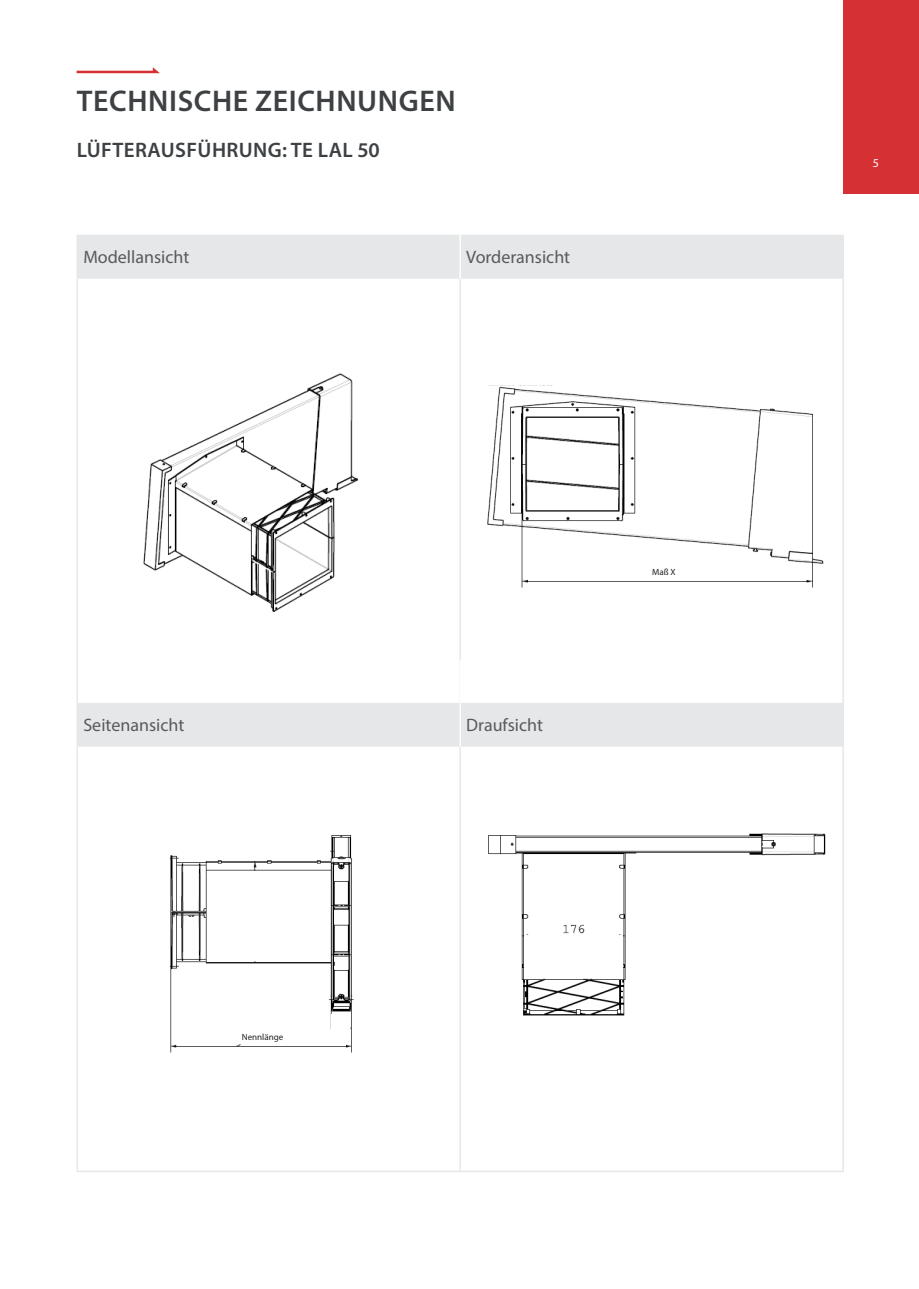
<style>
.page{position:relative;width:919px;height:1289px;background:#fff}
.page>*{position:absolute;margin:0;border:0;box-sizing:border-box;transform-origin:0 0}
.t1{font:600 30px "Myriad Pro";letter-spacing:.02em;color:#3e4143}
.t2{font:600 21px "Myriad Pro";letter-spacing:.02em;color:#3d4144}
.t3{font:18px "Myriad Pro";color:#595a5b}
.t4{font:12px "Myriad Pro";color:#fff}
.t5{font:9px "Myriad Pro";color:#231f20}
</style>
<div class="page">
<svg style="left:78px;top:236px;width:764px;height:509px"></svg>
<hr style="left:77px;top:235px;width:383px;height:1px;background:#e6e7e9">
<hr style="left:77px;top:236px;width:1px;height:41px;background:#e6e7e9">
<hr style="left:460px;top:235px;width:383px;height:1px;background:#e6e7e9">
<hr style="left:842px;top:236px;width:1px;height:41px;background:#e6e7e9">
<hr style="left:77px;top:277px;width:383px;height:2px;background:#e6e7e9">
<hr style="left:77px;top:279px;width:1px;height:424px;background:#e6e7e9">
<hr style="left:460px;top:277px;width:383px;height:2px;background:#e6e7e9">
<hr style="left:459px;top:279px;width:2px;height:424px;background:#e6e7e9">
<hr style="left:842px;top:279px;width:1px;height:424px;background:#e6e7e9">
<hr style="left:77px;top:703px;width:1px;height:42px;background:#e6e7e9">
<hr style="left:842px;top:703px;width:1px;height:42px;background:#e6e7e9">
<hr style="left:77px;top:745px;width:383px;height:1px;background:#e6e7e9">
<hr style="left:77px;top:746px;width:1px;height:424px;background:#e6e7e9">
<hr style="left:460px;top:745px;width:383px;height:1px;background:#e6e7e9">
<hr style="left:459px;top:746px;width:2px;height:424px;background:#e6e7e9">
<hr style="left:842px;top:746px;width:1px;height:424px;background:#e6e7e9">
<hr style="left:77px;top:1170px;width:383px;height:2px;background:#e6e7e9">
<hr style="left:460px;top:1170px;width:383px;height:2px;background:#e6e7e9">
<hr style="left:78px;top:703px;width:382px;height:1px;background:#e6e7e9">
<hr style="left:460px;top:703px;width:382px;height:1px;background:#e6e7e9">
<hr style="left:459px;top:660px;width:2px;height:42px;background:#fff">
<hr style="left:459px;top:235px;width:2px;height:44px;background:#fff">
<hr style="left:459px;top:703px;width:2px;height:43px;background:#fff">
<img style="left:488px;top:833px;width:338px;height:183px">
<img style="left:470px;top:386px;width:363px;height:215px">
<img style="left:169px;top:835px;width:185px;height:218px">
<img style="left:140px;top:360px;width:239px;height:252px">
<div style="left:553px;top:354px;width:201px;height:35px;background:#fff"></div>
<div style="left:573px;top:564px;width:181px;height:15px;background:#fff"></div>
<div style="left:524px;top:934px;width:98px;height:35px;background:#fff"></div>
<div style="left:240px;top:871px;width:35px;height:90px;background:#fff"></div>
<div style="left:164px;top:818px;width:99px;height:35px;background:#fff"></div>
<div style="left:181px;top:1028px;width:163px;height:15px;background:#fff"></div>
<div style="left:331px;top:1013px;width:19px;height:17px;background:#fff"></div>
<svg style="left:77px;top:67px;width:83px;height:6px"></svg>
<div style="left:843px;top:0;width:75px;height:193px;background:#d53134"></div>
<h1 class="t1" style="left:77px;top:82px;width:380px">TECHNISCHE ZEICHNUNGEN</h1>
<p class="t2" style="left:77px;top:136px;width:304px">LÜFTERAUSFÜHRUNG: TE LAL 50</p>
<p class="t3" style="left:83px;top:246px;width:108px">Modellansicht</p>
<p class="t3" style="left:466px;top:246px;width:105px">Vorderansicht</p>
<p class="t3" style="left:83px;top:714px;width:103px">Seitenansicht</p>
<p class="t3" style="left:466px;top:714px;width:78px">Draufsicht</p>
<p class="t5" style="left:652px;top:566px;width:25px">Maß X</p>
<p class="t5" style="left:242px;top:1030px;width:43px">Nennlänge</p>
<p class="t4" style="left:872px;top:156px;width:8px">5</p>
</div>
